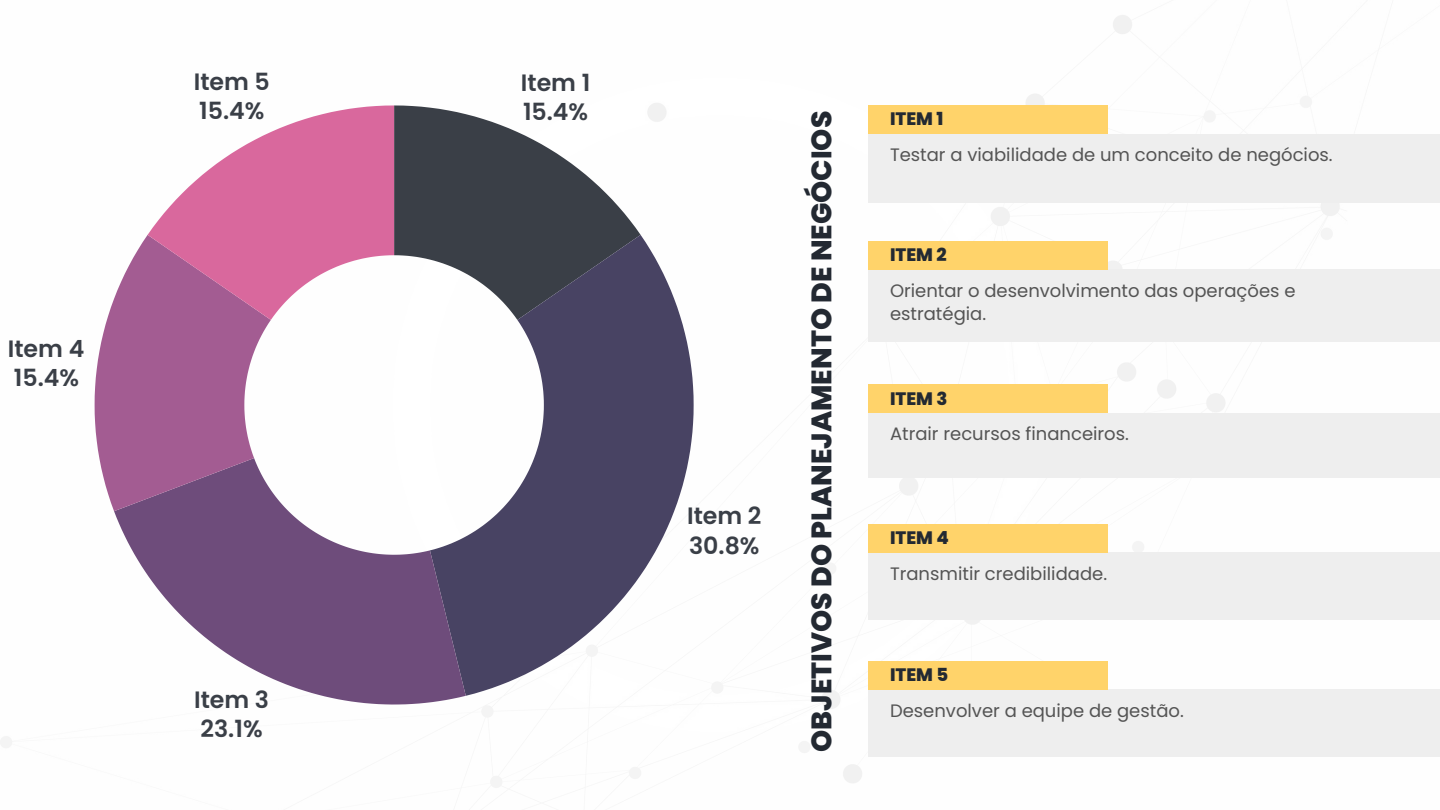
<style>
.page{position:relative;width:1440px;height:810px;background:#fff}
.page>*{position:absolute;margin:0;border:0;box-sizing:border-box;transform-origin:0 0}
.t1{font:800 28.2px "Poppins";color:#232932}
.t2{font:600 23.7px/29.4px "Poppins";color:#3a3f47}
.t3{font:18px/23.2px "Poppins";color:#545454}
.t4{font:800 18px "Poppins";color:#232932}
</style>
<div class="page">
<svg style="left:394px;top:105px;width:247px;height:155px;fill:#3a3f47"></svg>
<svg style="left:430px;top:235px;width:264px;height:461px;fill:#484363"></svg>
<svg style="left:114px;top:458px;width:352px;height:247px;fill:#6e4c7b"></svg>
<svg style="left:95px;top:235px;width:176px;height:276px;fill:#a35c92"></svg>
<svg style="left:148px;top:105px;width:246px;height:215px;fill:#d9689d"></svg>
<div style="left:868px;top:134px;width:572px;height:69px;background:#eee"></div>
<div style="left:868px;top:270px;width:572px;height:72px;background:#eee"></div>
<div style="left:868px;top:413px;width:572px;height:65px;background:#eee"></div>
<div style="left:868px;top:553px;width:572px;height:67px;background:#eee"></div>
<div style="left:868px;top:105px;width:240px;height:29px;background:#ffd36a"></div>
<div style="left:868px;top:241px;width:240px;height:29px;background:#ffd36a"></div>
<div style="left:868px;top:385px;width:240px;height:28px;background:#ffd36a"></div>
<div style="left:868px;top:524px;width:240px;height:29px;background:#ffd36a"></div>
<div style="left:868px;top:690px;width:572px;height:67px;background:#eee"></div>
<div style="left:868px;top:661px;width:240px;height:29px;background:#ffd36a"></div>
<h2 class="t2" style="left:8px;top:334px;width:78px">Item 4<br>15.4%</h2>
<h2 class="t2" style="left:194px;top:67px;width:78px">Item 5<br>15.4%</h2>
<h2 class="t2" style="left:194px;top:685px;width:76px">Item 3<br>23.1%</h2>
<h2 class="t2" style="left:521px;top:68px;width:71px">Item 1<br>15.4%</h2>
<h2 class="t2" style="left:687px;top:501px;width:76px">Item 2<br>30.8%</h2>
<h2 class="t1" style="left:802px;top:752px;width:643px;rotate:-90deg">OBJETIVOS DO PLANEJAMENTO DE NEGÓCIOS</h2>
<h2 class="t4" style="left:890px;top:106px;width:55px">ITEM 1</h2>
<p class="t3" style="left:890px;top:143px;width:444px">Testar a viabilidade de um conceito de negócios.</p>
<p class="t4" style="left:890px;top:242px;width:58px">ITEM 2</p>
<h1 class="t3" style="left:890px;top:279px;width:407px">Orientar o desenvolvimento das operações e estratégia.</h1>
<h2 class="t4" style="left:890px;top:386px;width:59px">ITEM 3</h2>
<h2 class="t3" style="left:890px;top:422px;width:240px">Atrair recursos financeiros.</h2>
<p class="t4" style="left:890px;top:525px;width:60px">ITEM 4</p>
<p class="t3" style="left:890px;top:562px;width:219px">Transmitir credibilidade.</p>
<h2 class="t4" style="left:890px;top:662px;width:60px">ITEM 5</h2>
<p class="t3" style="left:890px;top:699px;width:295px">Desenvolver a equipe de gestão.</p>
</div>
